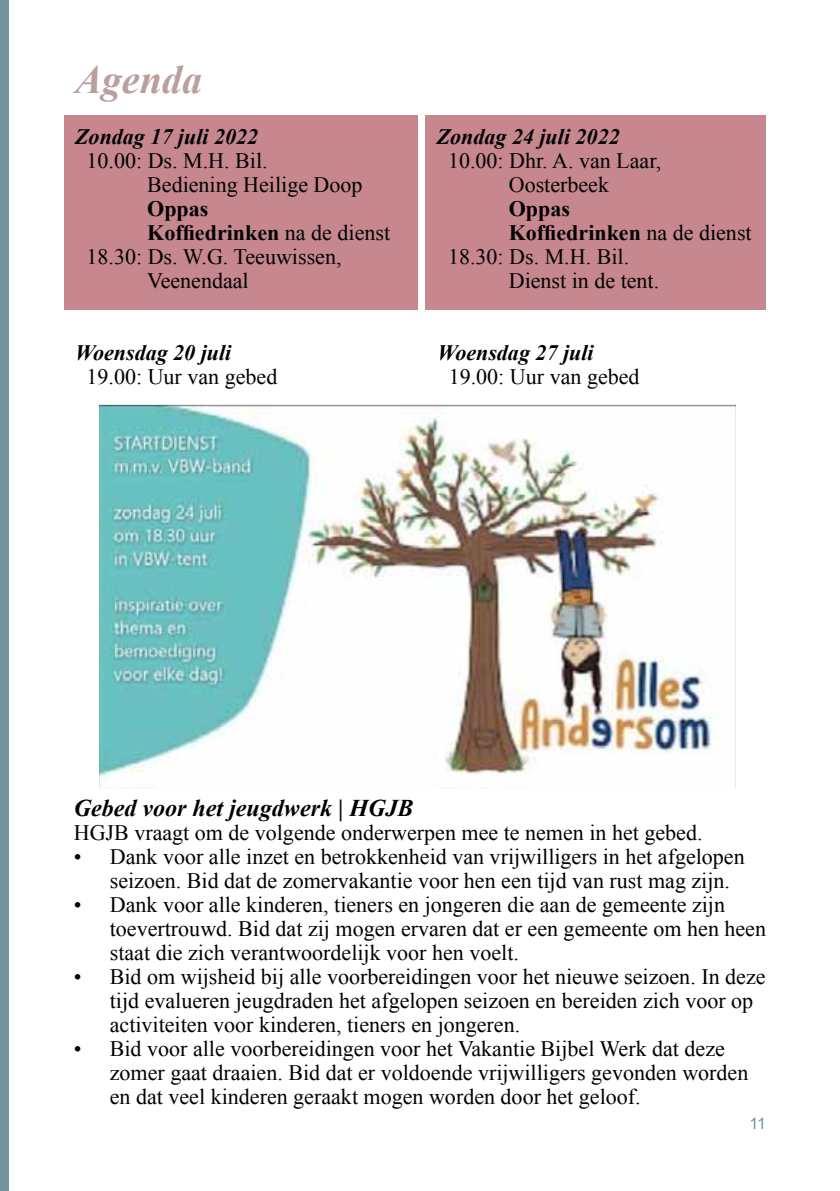
<style>
.page{position:relative;width:840px;height:1191px;background:#fff}
.page>*{position:absolute;margin:0;border:0;box-sizing:border-box;transform-origin:0 0}
.t1{font:italic 700 40px "Times New Roman";color:#b9a09e}
.t2{font:italic 700 24px "Times New Roman";color:#000}
.t3{font:22px/24px "Times New Roman";color:#000}
.t4{font:italic 700 22px "Times New Roman";color:#000}
.t5{font:700 22px "Times New Roman";color:#000}
.t6{font:16px "Arial";color:#76949f}
.s1{font-weight:400}
</style>
<div class="page">
<div style="left:0;top:0;width:9px;height:1191px;background:#76949f"></div>
<div style="left:64px;top:115px;width:353px;height:195px;background:#c6878f"></div>
<div style="left:425px;top:115px;width:340px;height:195px;background:#c6878f"></div>
<img style="left:99px;top:405px;width:635px;height:383px">
<h1 class="t1" style="left:75px;top:52px;width:128px">Agenda</h1>
<p class="t4" style="left:75px;top:121px;width:184px">Zondag 17 juli 2022</p>
<p class="t3" style="left:147px;top:148px;width:217px;text-indent:-61px">10.00: Ds. M.H. Bil.<br>Bediening Heilige Doop</p>
<p class="t5" style="left:147px;top:193px;width:63px">Oppas</p>
<p class="t5" style="left:147px;top:217px;width:244px">Koffiedrinken <span class="s1">na de dienst</span></p>
<p class="t3" style="left:86px;top:244px;width:256px">18.30: Ds. W.G. Teeuwissen,</p>
<p class="t3" style="left:147px;top:268px;width:103px">Veenendaal</p>
<p class="t4" style="left:75px;top:337px;width:158px">Woensdag 20 juli</p>
<p class="t3" style="left:86px;top:364px;width:192px">19.00: Uur van gebed</p>
<p class="t4" style="left:436px;top:121px;width:184px">Zondag 24 juli 2022</p>
<p class="t3" style="left:448px;top:148px;width:214px;text-align:center">10.00: Dhr. A. van Laar,<br>Oosterbeek</p>
<p class="t5" style="left:508px;top:193px;width:63px">Oppas</p>
<p class="t5" style="left:508px;top:217px;width:244px">Koffiedrinken <span class="s1">na de dienst</span></p>
<p class="t3" style="left:448px;top:244px;width:182px">18.30: Ds. M.H. Bil.</p>
<p class="t3" style="left:508px;top:268px;width:152px">Dienst in de tent.</p>
<p class="t4" style="left:437px;top:337px;width:158px">Woensdag 27 juli</p>
<p class="t3" style="left:448px;top:364px;width:192px">19.00: Uur van gebed</p>
<p class="t2" style="left:74px;top:791px;width:341px">Gebed voor het jeugdwerk | HGJB</p>
<p class="t3" style="left:74px;top:820px;width:630px">HGJB vraagt om de volgende onderwerpen mee te nemen in het gebed.</p>
<p class="t3" style="left:110px;top:844px;width:636px;text-indent:-36px">• Dank voor alle inzet en betrokkenheid van vrijwilligers in het afgelopen seizoen. Bid dat de zomervakantie voor hen een tijd van rust mag zijn.</p>
<p class="t3" style="left:110px;top:892px;width:657px;text-indent:-36px">• Dank voor alle kinderen, tieners en jongeren die aan de gemeente zijn toevertrouwd. Bid dat zij mogen ervaren dat er een gemeente om hen heen staat die zich verantwoordelijk voor hen voelt.</p>
<p class="t3" style="left:110px;top:964px;width:657px;text-indent:-36px">• Bid om wijsheid bij alle voorbereidingen voor het nieuwe seizoen. In deze tijd evalueren jeugdraden het afgelopen seizoen en bereiden zich voor op activiteiten voor kinderen, tieners en jongeren.</p>
<p class="t3" style="left:110px;top:1036px;width:639px;text-indent:-36px">• Bid voor alle voorbereidingen voor het Vakantie Bijbel Werk dat deze zomer gaat draaien. Bid dat er voldoende vrijwilligers gevonden worden en dat veel kinderen geraakt mogen worden door het geloof.</p>
<p class="t6" style="left:749px;top:1112px;width:18px">11</p>
</div>
